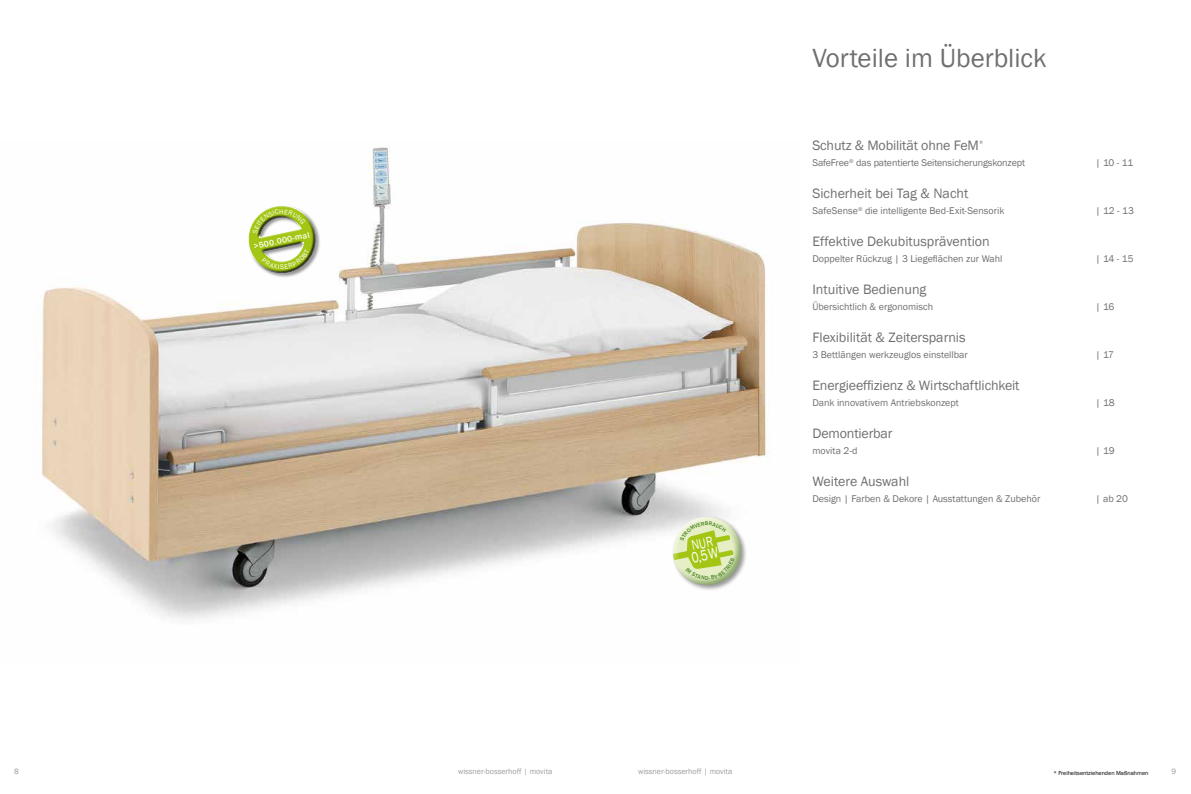
<style>
.page{position:relative;width:1191px;height:794px;background:#fff}
.page>*{position:absolute;margin:0;border:0;box-sizing:border-box;transform-origin:0 0}
.t1{font:27px "Franklin Gothic";color:#6f6f6e}
.t2{font:15.5px "Franklin Gothic";color:#fff;scale:.78 1}
.t3{font:14px "Franklin Gothic";color:#6f6f6e}
.t4{font:10px "Franklin Gothic";color:#6f6f6e}
.t5{font:500 8.4px "Franklin Gothic";color:#fff}
.t6{font:8px "Franklin Gothic";color:#9c9d9d}
.t7{font:6.8px "Franklin Gothic";color:#fff}
.t8{font:6px "Franklin Gothic";color:#000}
</style>
<div class="page">
<img style="left:41px;top:147px;width:729px;height:472px">
<svg style="left:664px;top:509px;width:83px;height:83px"></svg>
<svg style="left:240px;top:198px;width:84px;height:83px"></svg>
<p class="t7" style="left:279px;top:207px;width:6px">H</p>
<p class="t5" style="left:252px;top:241px;width:59px;rotate:-12deg">&gt;500.000-mal</p>
<h2 class="t2" style="left:689px;top:548px;width:36px;rotate:-12deg">0,5W</h2>
<h1 class="t1" style="left:812px;top:41px;width:236px">Vorteile im Überblick</h1>
<h3 class="t3" style="left:812px;top:137px;width:173px">Schutz &amp; Mobilität ohne FeM<sup>*</sup></h3>
<p class="t4" style="left:812px;top:157px;width:214px">SafeFree<sup>®</sup> das patentierte Seitensicherungskonzept</p>
<p class="t4" style="left:1095px;top:157px;width:39px">| 10 - 11</p>
<h3 class="t3" style="left:812px;top:185px;width:157px">Sicherheit bei Tag &amp; Nacht</h3>
<p class="t4" style="left:812px;top:205px;width:193px">SafeSense<sup>®</sup> die intelligente Bed-Exit-Sensorik</p>
<p class="t4" style="left:1095px;top:205px;width:40px">| 12 - 13</p>
<h3 class="t3" style="left:812px;top:233px;width:179px">Effektive Dekubitusprävention</h3>
<p class="t4" style="left:812px;top:253px;width:192px">Doppelter Rückzug | 3 Liegeflächen zur Wahl</p>
<p class="t4" style="left:1095px;top:253px;width:39px">| 14 - 15</p>
<h3 class="t3" style="left:812px;top:281px;width:116px">Intuitive Bedienung</h3>
<p class="t4" style="left:812px;top:301px;width:122px">Übersichtlich &amp; ergonomisch</p>
<p class="t4" style="left:1095px;top:301px;width:20px">| 16</p>
<h3 class="t3" style="left:812px;top:329px;width:155px">Flexibilität &amp; Zeitersparnis</h3>
<p class="t4" style="left:812px;top:349px;width:157px">3 Bettlängen werkzeuglos einstellbar</p>
<p class="t4" style="left:1095px;top:349px;width:20px">| 17</p>
<h3 class="t3" style="left:812px;top:377px;width:209px">Energieeffizienz &amp; Wirtschaftlichkeit</h3>
<p class="t4" style="left:812px;top:397px;width:148px">Dank innovativem Antriebskonzept</p>
<p class="t4" style="left:1095px;top:397px;width:21px">| 18</p>
<h3 class="t3" style="left:812px;top:425px;width:82px">Demontierbar</h3>
<p class="t4" style="left:812px;top:445px;width:47px">movita 2-d</p>
<p class="t4" style="left:1095px;top:445px;width:21px">| 19</p>
<h3 class="t3" style="left:812px;top:473px;width:99px">Weitere Auswahl</h3>
<p class="t4" style="left:812px;top:493px;width:229px">Design | Farben &amp; Dekore | Ausstattungen &amp; Zubehör</p>
<p class="t4" style="left:1095px;top:493px;width:34px">| ab 20</p>
<p class="t6" style="left:14px;top:766px;width:6px">8</p>
<p class="t6" style="left:458px;top:766px;width:96px">wissner-bosserhoff | movita</p>
<p class="t6" style="left:638px;top:766px;width:96px">wissner-bosserhoff | movita</p>
<p class="t6" style="left:1171px;top:766px;width:6px">9</p>
<p class="t8" style="left:1053px;top:769px;width:96px">* Freiheitsentziehenden Maßnahmen</p>
</div>
